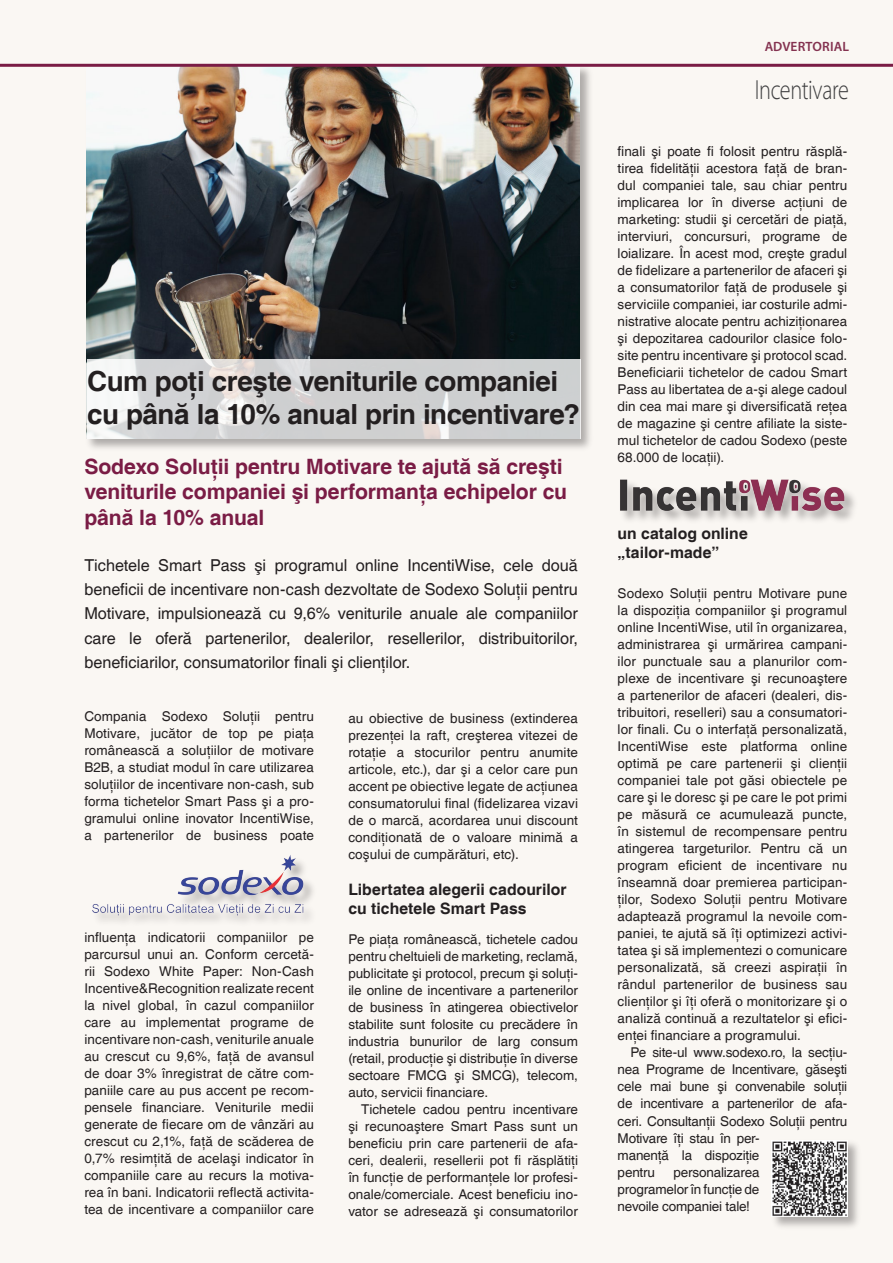
<style>
.page{position:relative;width:893px;height:1263px;background:#faf7f3}
.page>*{position:absolute;margin:0;border:0;box-sizing:border-box;transform-origin:0 0}
.t1{font:700 27.75px/33.3px "Helvetica";letter-spacing:-.015em;color:#231f20}
.t2{font:300 27.75px "Myriad Pro";letter-spacing:-.015em;color:#3e3e3f;scale:.8 1}
.t3{font:700 21.15px/25.3px "Helvetica";letter-spacing:-.005em;color:#7a1c45}
.t4{font:16.35px/24.2px "Helvetica";letter-spacing:-.005em;color:#231f20;text-align:justify}
.t5{font:700 15.75px/19.2px "Helvetica";letter-spacing:.005em;color:#231f20}
.t6{font:13.5px/17px "Helvetica";letter-spacing:-.005em;color:#231f20;text-align:justify}
.t7{font:600 13.5px "Myriad Pro";letter-spacing:.01em;color:#843250}
</style>
<div class="page">
<div style="left:618px;top:478px;width:241px;height:48px;background:#231f20;opacity:.35"></div>
<img style="left:619px;top:479px;width:228px;height:33px">
<div style="left:91px;top:855px;width:226px;height:73px;background:#231f20;opacity:.35"></div>
<img style="left:91px;top:855px;width:218px;height:62px">
<div style="left:770px;top:1139px;width:92px;height:92px;background:#231f20;opacity:.35"></div>
<img style="left:771px;top:1140px;width:77px;height:76px">
<div style="left:85px;top:63px;width:510px;height:389px;background:#231f20;opacity:.35"></div>
<img style="left:86px;top:67px;width:494px;height:371px">
<hr style="left:0;top:64px;width:893px;height:3px;background:#7a1c45">
<svg style="left:87px;top:359px;width:494px;height:80px;background:#d5d6d6"></svg>
<h1 class="t1" style="left:87px;top:365px;width:495px">Cum poţi creşte veniturile companiei cu până la 10% anual prin incentivare?</h1>
<h2 class="t3" style="left:84px;top:455px;width:484px">Sodexo Soluţii pentru Motivare te ajută să creşti veniturile companiei şi performanţa echipelor cu până la 10% anual</h2>
<p class="t4" style="left:84px;top:554px;width:495px">Tichetele Smart Pass şi programul online IncentiWise, cele două beneficii de incentivare non-cash dezvoltate de Sodexo Soluţii pentru Motivare, impulsionează cu 9,6% veniturile anuale ale companiilor care le oferă partenerilor, dealerilor, resellerilor, distribuitorilor, beneficiarilor, consumatorilor finali şi clienţilor.</p>
<p class="t6" style="left:84px;top:708px;width:231px">Compania Sodexo Soluţii pentru Motivare, jucător de top pe piaţa românească a soluţiilor de motivare B2B, a studiat modul în care utilizarea soluţiilor de incentivare non-cash, sub forma tichetelor Smart Pass şi a pro&shy;gramului online inovator IncentiWise, a partenerilor de business poate</p>
<p class="t6" style="left:348px;top:710px;width:231px">au obiective de business (extinderea prezenţei la raft, creşterea vitezei de rotaţie a stocurilor pentru anumite articole, etc.), dar şi a celor care pun accent pe obiective legate de acţiunea consumatorului final (fidelizarea vizavi de o marcă, acordarea unui discount condiţionată de o valoare minimă a coşului de cumpărături, etc).</p>
<p class="t5" style="left:348px;top:881px;width:220px">Libertatea alegerii cadourilor cu tichetele Smart Pass</p>
<p class="t6" style="left:348px;top:931px;width:231px">Pe piaţa românească, tichetele cadou pentru cheltuieli de marketing, reclamă, publicitate şi protocol, precum şi soluţi&shy;ile online de incentivare a partenerilor de business în atingerea obiectivelor stabilite sunt folosite cu precădere în industria bunurilor de larg consum (retail, producţie şi distribuţie în diverse sectoare FMCG şi SMCG), telecom, auto, servicii financiare.</p>
<p class="t6" style="left:348px;top:1101px;width:231px;text-indent:13px">Tichetele cadou pentru incentivare şi recunoaştere Smart Pass sunt un beneficiu prin care partenerii de afa&shy;ceri, dealerii, resellerii pot fi răsplătiţi în funcţie de performanţele lor profesi&shy;onale/comerciale. Acest beneficiu ino&shy;vator se adresează şi consumatorilor</p>
<p class="t6" style="left:84px;top:929px;width:231px">influenţa indicatorii companiilor pe parcursul unui an. Conform cercetă&shy;rii Sodexo White Paper: Non-Cash Incentive&amp;Recognition realizate recent la nivel global, în cazul companiilor care au implementat programe de incentivare non-cash, veniturile anuale au crescut cu 9,6%, faţă de avansul de doar 3% înregistrat de către com&shy;paniile care au pus accent pe recom&shy;pensele financiare. Veniturile medii generate de fiecare om de vânzări au crescut cu 2,1%, faţă de scăderea de 0,7% resimţită de acelaşi indicator în companiile care au recurs la motiva&shy;rea în bani. Indicatorii reflectă activita&shy;tea de incentivare a companiilor care</p>
<p class="t7" style="left:765px;top:38px;width:86px">ADVERTORIAL</p>
<h1 class="t2" style="left:755px;top:73px;width:119px">Incentivare</h1>
<p class="t6" style="left:618px;top:143px;width:231px">finali şi poate fi folosit pentru răsplă&shy;tirea fidelităţii acestora faţă de bran&shy;dul companiei tale, sau chiar pentru implicarea lor în diverse acţiuni de marketing: studii şi cercetări de piaţă, interviuri, concursuri, programe de loializare. În acest mod, creşte gradul de fidelizare a partenerilor de afaceri şi a consumatorilor faţă de produsele şi serviciile companiei, iar costurile admi&shy;nistrative alocate pentru achiziţionarea şi depozitarea cadourilor clasice folo&shy;site pentru incentivare şi protocol scad.<br>Beneficiarii tichetelor de cadou Smart Pass au libertatea de a-şi alege cadoul din cea mai mare şi diversificată reţea de magazine şi centre afiliate la siste&shy;mul tichetelor de cadou Sodexo (peste 68.000 de locaţii).</p>
<p class="t5" style="left:618px;top:524px;width:132px">un catalog online „tailor-made”</p>
<p class="t6" style="left:618px;top:585px;width:231px">Sodexo Soluţii pentru Motivare pune la dispoziţia companiilor şi programul online IncentiWise, util în organizarea, administrarea şi urmărirea campani&shy;ilor punctuale sau a planurilor com&shy;plexe de incentivare şi recunoaştere a partenerilor de afaceri (dealeri, dis&shy;tribuitori, reselleri) sau a consumatori&shy;lor finali. Cu o interfaţă personalizată, IncentiWise este platforma online optimă pe care partenerii şi clienţii companiei tale pot găsi obiectele pe care şi le doresc şi pe care le pot primi pe măsură ce acumulează puncte, în sistemul de recompensare pentru atingerea targeturilor. Pentru că un program eficient de incentivare nu înseamnă doar premierea participan&shy;ţilor, Sodexo Soluţii pentru Motivare adaptează programul la nevoile com&shy;paniei, te ajută să îţi optimizezi activi&shy;tatea şi să implementezi o comunicare personalizată, să creezi aspiraţii în rândul partenerilor de business sau clienţilor şi îţi oferă o monitorizare şi o analiză continuă a rezultatelor şi efici&shy;enţei financiare a programului.</p>
<p class="t6" style="left:618px;top:1045px;width:231px;text-align:left;text-indent:13px">Pe site-ul www.sodexo.ro, la secţiu&shy;nea Programe de Incentivare, găseşti cele mai bune şi convenabile soluţii de incentivare a partenerilor de afa&shy;ceri. Consultanţii Sodexo Soluţii pentru<br>Motivare îţi stau în per-<br>manenţă la dispoziţie<br>pentru</p>
<p class="t6" style="left:618px;top:1164px;width:143px;text-indent:56px">personalizarea programelor în funcţie de nevoile companiei tale!</p>
</div>
